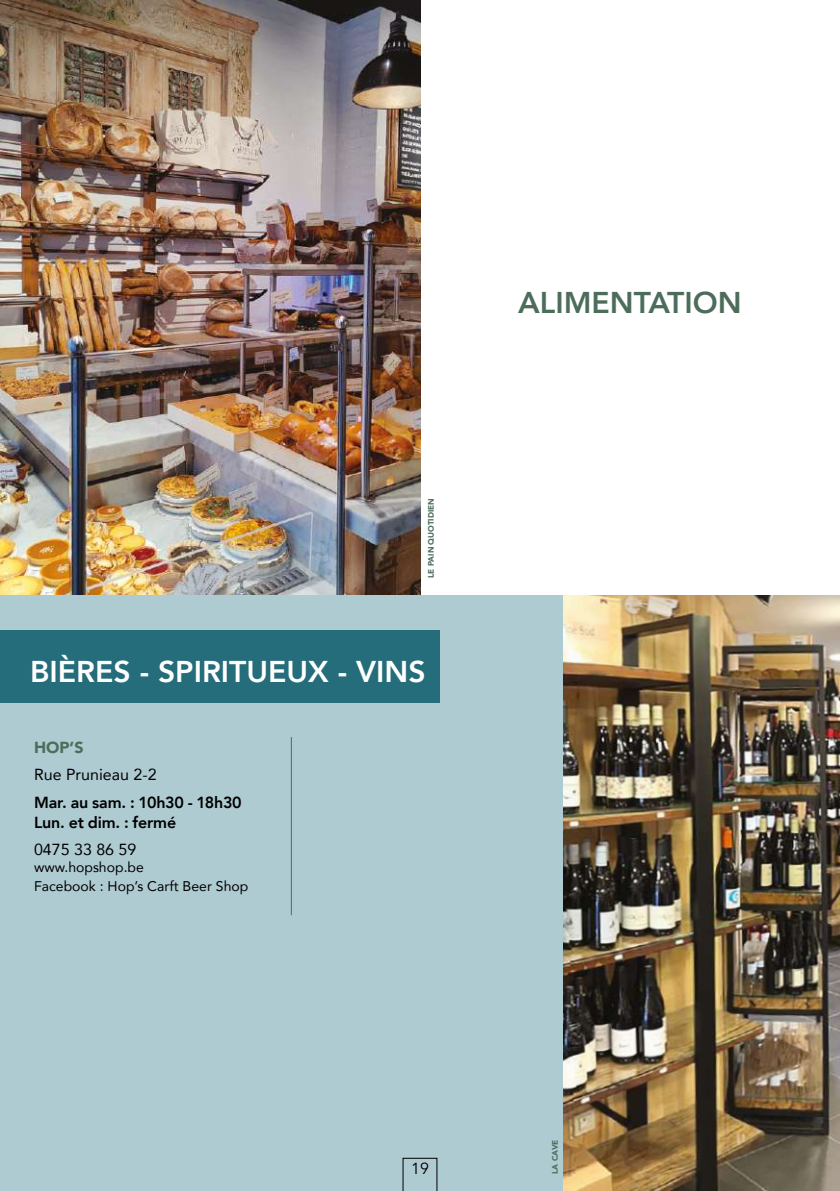
<style>
.page{position:relative;width:840px;height:1191px;background:#fff}
.page>*{position:absolute;margin:0;border:0;box-sizing:border-box;transform-origin:0 0}
.t1{font:800 30px "Avenir";color:#fff}
.t2{font:800 30px "Avenir";color:#4d6d5b}
.t3{font:800 16px/20px "Avenir";letter-spacing:-.01em;color:#000}
.t4{font:16px "Avenir";color:#000}
.t5{font:900 16px "Avenir";color:#4d6d5b}
.t6{font:16px "Avenir";color:#000}
.t7{font:14px/19.2px "Avenir";color:#000}
.t8{font:900 8px "Avenir";color:#4d6d5b}
</style>
<div class="page">
<img style="left:0;top:0;width:420px;height:595px">
<div style="left:0;top:595px;width:839px;height:596px;background:#afcbd2"></div>
<div style="left:0;top:630px;width:439px;height:73px;background:#256d7b"></div>
<hr style="left:291px;top:737px;width:1px;height:178px;background:#4d6d5b">
<img style="left:563px;top:595px;width:276px;height:596px">
<svg style="left:402px;top:1158px;width:35px;height:33px"></svg>
<p class="t8" style="left:424px;top:578px;width:81px;rotate:-90deg">LE PAIN QUOTIDIEN</p>
<h1 class="t1" style="left:30px;top:648px;width:396px">BIÈRES - SPIRITUEUX - VINS</h1>
<p class="t5" style="left:34px;top:733px;width:51px">HOP’S</p>
<p class="t4" style="left:34px;top:762px;width:124px">Rue Prunieau 2-2</p>
<p class="t3" style="left:34px;top:792px;width:209px">Mar. au sam. : 10h30 - 18h30<br>Lun. et dim. : fermé</p>
<p class="t4" style="left:34px;top:837px;width:104px">0475 33 86 59</p>
<p class="t7" style="left:34px;top:857px;width:216px">www.hopshop.be<br>Facebook : Hop’s Carft Beer Shop</p>
<h1 class="t2" style="left:518px;top:279px;width:225px">ALIMENTATION</h1>
<p class="t6" style="left:411px;top:1159px;width:19px">19</p>
<p class="t8" style="left:548px;top:1174px;width:36px;rotate:-90deg">LA CAVE</p>
</div>
